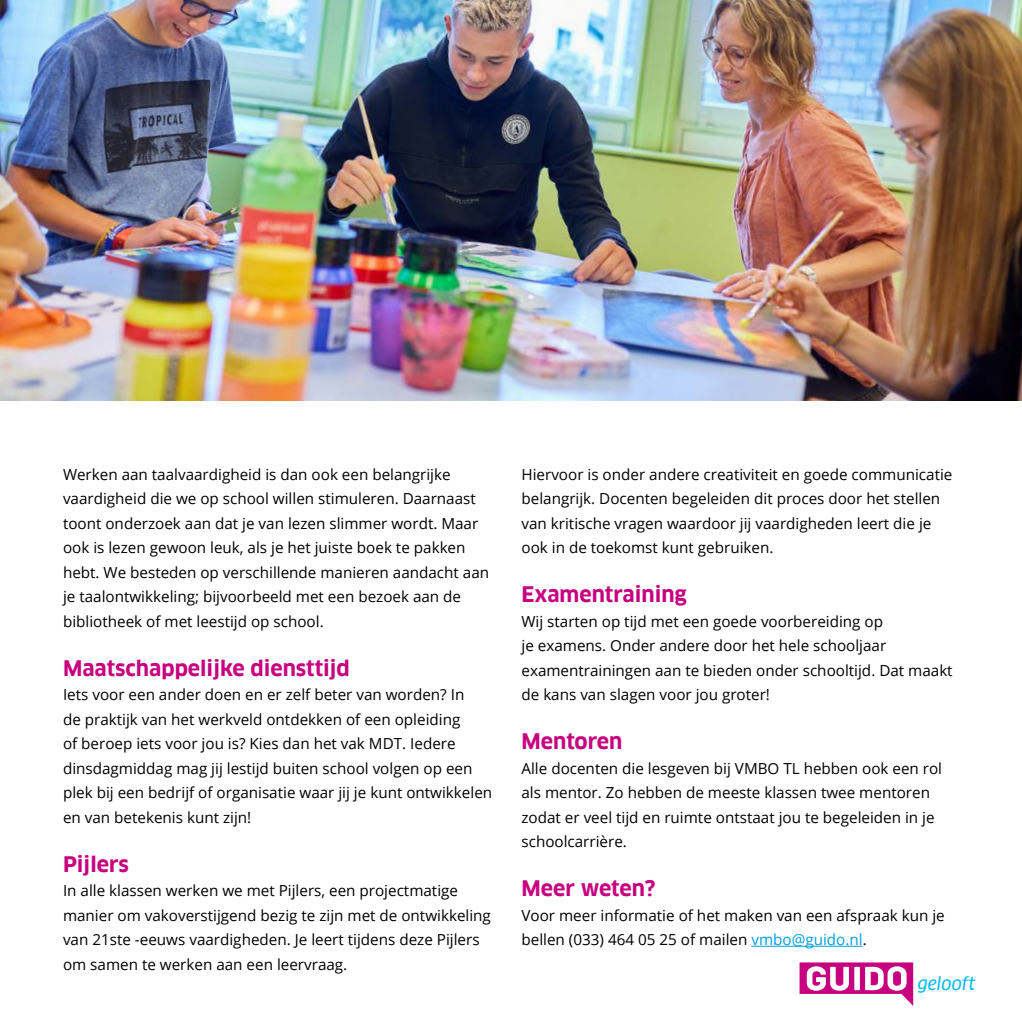
<style>
.page{position:relative;width:1022px;height:1022px;background:#fff}
.page>*{position:absolute;margin:0;border:0;box-sizing:border-box;transform-origin:0 0}
.t1{font:700 21px "Clan Offc";color:#c7027f}
.t2{font:italic 17.5px "Clan Offc News";color:#0bbbef}
.t3{font:15.22px/24.5px "Open Sans";color:#000}
.s1{color:#009fe3}
</style>
<div class="page">
<hr style="left:751px;top:946px;width:112px;height:1px;background:#009fe3">
<img style="left:0;top:0;width:1022px;height:401px">
<svg style="left:799px;top:962px;width:114px;height:44px"></svg>
<p class="t3" style="left:63px;top:461px;width:428px">Werken aan taalvaardigheid is dan ook een belangrijke vaardigheid die we op school willen stimuleren. Daarnaast toont onderzoek aan dat je van lezen slimmer wordt. Maar ook is lezen gewoon leuk, als je het juiste boek te pakken hebt. We besteden op verschillende manieren aandacht aan je taalontwikkeling; bijvoorbeeld met een bezoek aan de bibliotheek of met leestijd op school.</p>
<h1 class="t1" style="left:63px;top:656px;width:288px">Maatschappelijke diensttijd</h1>
<p class="t3" style="left:63px;top:682px;width:431px">Iets voor een ander doen en er zelf beter van worden? In<br>de praktijk van het werkveld ontdekken of een opleiding<br>of beroep iets voor jou is? Kies dan het vak MDT. Iedere dinsdagmiddag mag jij lestijd buiten school volgen op een plek bij een bedrijf of organisatie waar jij je kunt ontwikkelen en van betekenis kunt zijn!</p>
<h1 class="t1" style="left:63px;top:852px;width:68px">Pijlers</h1>
<p class="t3" style="left:63px;top:878px;width:429px">In alle klassen werken we met Pijlers, een projectmatige manier om vakoverstijgend bezig te zijn met de ontwikkeling van 21ste -eeuws vaardigheden. Je leert tijdens deze Pijlers om samen te werken aan een leervraag.</p>
<p class="t3" style="left:521px;top:461px;width:432px">Hiervoor is onder andere creativiteit en goede communicatie belangrijk. Docenten begeleiden dit proces door het stellen van kritische vragen waardoor jij vaardigheden leert die je ook in de toekomst kunt gebruiken.</p>
<h1 class="t1" style="left:521px;top:583px;width:167px">Examentraining</h1>
<p class="t3" style="left:521px;top:608px;width:433px">Wij starten op tijd met een goede voorbereiding op<br>je examens. Onder andere door het hele schooljaar examentrainingen aan te bieden onder schooltijd. Dat maakt de kans van slagen voor jou groter!</p>
<h1 class="t1" style="left:521px;top:730px;width:102px">Mentoren</h1>
<p class="t3" style="left:521px;top:755px;width:422px">Alle docenten die lesgeven bij VMBO TL hebben ook een rol als mentor. Zo hebben de meeste klassen twee mentoren zodat er veel tijd en ruimte ontstaat jou te begeleiden in je schoolcarrière.</p>
<h1 class="t1" style="left:521px;top:877px;width:136px">Meer weten?</h1>
<p class="t3" style="left:521px;top:902px;width:425px">Voor meer informatie of het maken van een afspraak kun je bellen (033) 464 05 25 of mailen <span class="s1">vmbo@guido.nl</span>.</p>
<p class="t2" style="left:917px;top:974px;width:60px">gelooft</p>
</div>
